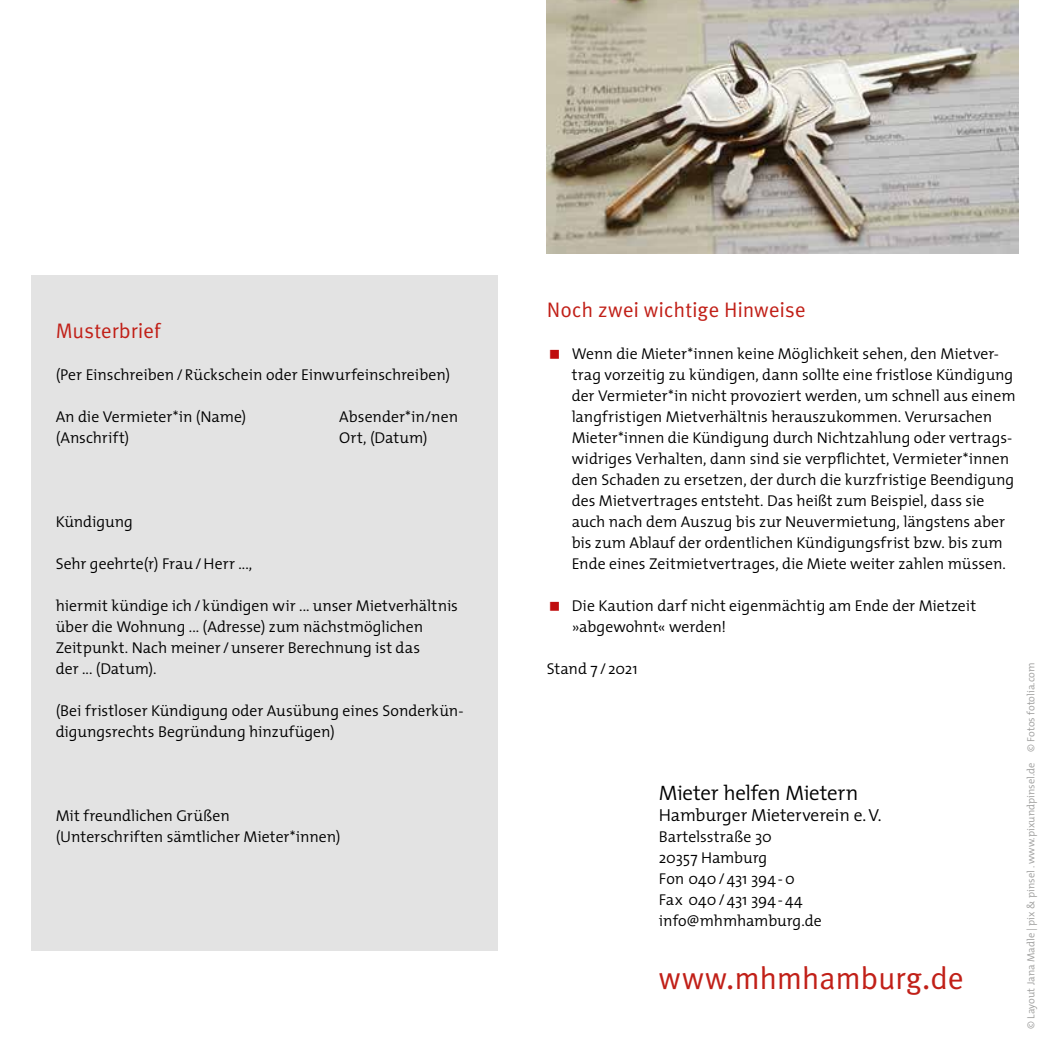
<style>
.page{position:relative;width:1042px;height:1042px;background:#fff}
.page>*{position:absolute;margin:0;border:0;box-sizing:border-box;transform-origin:0 0}
.t1{font:31.5px "Meta Pro";letter-spacing:-.015em;color:#c12018}
.t2{font:21px "Meta Pro";letter-spacing:-.005em;color:#c12018}
.t3{font:300 21px "The Mix";letter-spacing:-.015em;color:#000}
.t4{font:300 17.5px "The Mix";letter-spacing:-.01em;color:#000}
.t5{font:300 15.75px/21px "The Mix";color:#000}
.t6{font:300 10.5px "The Mix";color:#9d9d9c}
</style>
<div class="page">
<div style="left:31px;top:275px;width:466px;height:675px;background:#e3e3e3"></div>
<img style="left:547px;top:0;width:471px;height:254px">
<h2 class="t2" style="left:56px;top:317px;width:106px">Musterbrief</h2>
<p class="t5" style="left:56px;top:363px;width:396px">(Per Einschreiben / Rückschein oder Einwurfeinschreiben)</p>
<p class="t5" style="left:56px;top:405px;width:192px">An die Vermieter*in (Name)</p>
<p class="t5" style="left:339px;top:405px;width:120px">Absender*in/nen</p>
<p class="t5" style="left:56px;top:426px;width:75px">(Anschrift)</p>
<p class="t5" style="left:339px;top:426px;width:90px">Ort, (Datum)</p>
<p class="t5" style="left:56px;top:510px;width:79px">Kündigung</p>
<p class="t5" style="left:56px;top:552px;width:198px">Sehr geehrte(r) Frau / Herr ...,</p>
<p class="t5" style="left:56px;top:594px;width:404px">hiermit kündige ich / kündigen wir ... unser Mietverhältnis über die Wohnung ... (Adresse) zum nächstmöglichen Zeitpunkt. Nach meiner / unserer Berechnung ist das<br>der ... (Datum).</p>
<p class="t5" style="left:56px;top:699px;width:409px">(Bei fristloser Kündigung oder Ausübung eines Sonderkün&shy;digungsrechts Begründung hinzufügen)</p>
<p class="t5" style="left:56px;top:804px;width:286px">Mit freundlichen Grüßen (Unterschriften sämtlicher Mieter*innen)</p>
<h2 class="t2" style="left:547px;top:296px;width:260px">Noch zwei wichtige Hinweise</h2>
<p class="t5" style="left:572px;top:342px;width:445px">Wenn die Mieter*innen keine Möglichkeit sehen, den Mietver&shy;trag vorzeitig zu kündigen, dann sollte eine fristlose Kündigung der Vermieter*in nicht provoziert werden, um schnell aus einem langfristigen Mietverhältnis herauszukommen. Verursachen Mieter* innen die Kündigung durch Nichtzahlung oder vertrags&shy;widriges Verhalten, dann sind sie verpflichtet, Vermieter*innen den Schaden zu ersetzen, der durch die kurzfristige Beendigung des Mietvertrages entsteht. Das heißt zum Beispiel, dass sie auch nach dem Auszug bis zur Neuvermietung, längstens aber bis zum Ablauf der ordentlichen Kündigungsfrist bzw. bis zum Ende eines Zeitmietvertrages, die Miete weiter zahlen müssen.</p>
<p class="t5" style="left:572px;top:594px;width:406px">Die Kaution darf nicht eigenmächtig am Ende der Mietzeit »abgewohnt« werden!</p>
<p class="t5" style="left:547px;top:657px;width:92px">Stand 7 / 2021</p>
<h2 class="t3" style="left:659px;top:775px;width:201px">Mieter helfen Mietern</h2>
<p class="t4" style="left:659px;top:800px;width:224px">Hamburger Mieterverein e. V.</p>
<p class="t5" style="left:659px;top:825px;width:164px">Bartelsstraße 30<br>20357 Hamburg<br>Fon 040 / 431 394 - 0<br>Fax 040 / 431 394 - 44 info@mhmhamburg.de</p>
<h1 class="t1" style="left:659px;top:958px;width:307px">www.mhmhamburg.de</h1>
<p class="t6" style="left:1022px;top:1029px;width:368px;rotate:-90deg">© Layout Jana Madle | pix &amp; pinsel . www.pixundpinsel.de © Fotos fotolia.com</p>
</div>
